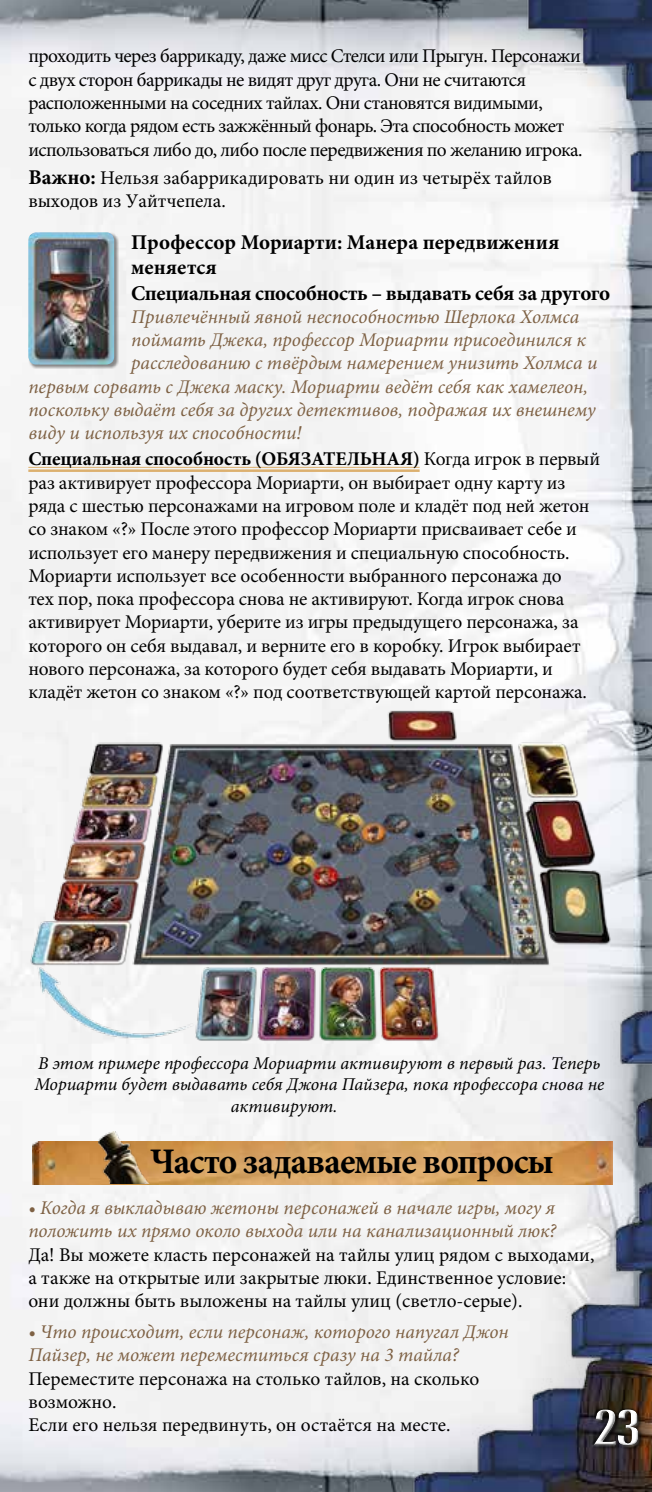
<style>
.page{position:relative;width:652px;height:1492px;background:#fff}
.page>*{position:absolute;margin:0;border:0;box-sizing:border-box;transform-origin:0 0}
.t1{font:500 52px "Lennox ITC";color:#fff}
.t2{font:700 36px "Minion Pro";letter-spacing:-.025em;color:#000}
.t3{font:700 21px/25.2px "Minion Pro";letter-spacing:-.005em;color:#000}
.t4{font:19.4px/23.2px "Minion Pro";letter-spacing:-.01em;color:#000}
.t5{font:italic 19.4px/23.2px "Minion Pro";color:#7e6144}
.t6{font:19.4px/23.2px "Minion Pro";letter-spacing:-.03em;color:#000}
.t7{font:italic 18px "Minion Pro";color:#000}
.s1{font-weight:700;font-size:21px}
.s2{font-weight:700}
</style>
<div class="page">
<img style="left:0;top:0;width:652px;height:1491px">
<hr style="left:28px;top:467px;width:392px;height:1px;background:#dcb06f">
<hr style="left:28px;top:469px;width:392px;height:3px;background:#dcb06f">
<div style="left:28px;top:232px;width:91px;height:137px;background:#000;opacity:.45"></div>
<img style="left:28px;top:232px;width:86px;height:132px">
<img style="left:28px;top:702px;width:586px;height:344px">
<img style="left:33px;top:1141px;width:579px;height:43px">
<img style="left:98px;top:1130px;width:53px;height:53px">
<div style="left:593px;top:1409px;width:51px;height:41px;background:#000;opacity:.75"></div>
<div style="left:591px;top:1406px;width:49px;height:38px;background:#fff;opacity:.38"></div>
<div style="left:591px;top:1408px;width:50px;height:39px;background:#000;opacity:.75"></div>
<p class="t6" style="left:28px;top:45px;width:556px">проходить через баррикаду, даже мисс Стелси или Прыгун. Персонажи с двух сторон баррикады не видят друг друга. Они не считаются расположенными на соседних тайлах. Они становятся видимыми, только когда рядом есть зажжённый фонарь. Эта способность может использоваться либо до, либо после передвижения по желанию игрока.</p>
<p class="t4" style="left:28px;top:166px;width:525px"><span class="s1">Важно:</span> Нельзя забаррикадировать ни один из четырёх тайлов выходов из Уайтчепела.</p>
<p class="t3" style="left:131px;top:229px;width:480px">Профессор Мориарти: Манера передвижения меняется<br>Специальная способность – выдавать себя за другого</p>
<p class="t5" style="left:131px;top:305px;width:450px">Привлечённый явной неспособностью Шерлока Холмса</p>
<p class="t5" style="left:131px;top:328px;width:456px">поймать Джека, профессор Мориарти присоединился к</p>
<p class="t5" style="left:131px;top:351px;width:468px">расследованию с твёрдым намерением унизить Холмса и</p>
<p class="t5" style="left:28px;top:375px;width:561px">первым сорвать с Джека маску. Мориарти ведёт себя как хамелеон,</p>
<p class="t5" style="left:28px;top:398px;width:569px">поскольку выдаёт себя за других детективов, подражая их внешнему</p>
<p class="t5" style="left:28px;top:421px;width:275px">виду и используя их способности!</p>
<p class="t4" style="left:28px;top:447px;width:573px"><span class="s2">Специальная способность (ОБЯЗАТЕЛЬНАЯ)</span> Когда игрок в первый раз активирует профессора Мориарти, он выбирает одну карту из ряда с шестью персонажами на игровом поле и кладёт под ней жетон со знаком «?» После этого профессор Мориарти присваивает себе и использует его манеру передвижения и специальную способность.<br>Мориарти использует все особенности выбранного персонажа до<br>тех пор, пока профессора снова не активируют. Когда игрок снова активирует Мориарти, уберите из игры предыдущего персонажа, за которого он себя выдавал, и верните его в коробку. Игрок выбирает нового персонажа, за которого будет себя выдавать Мориарти, и кладёт жетон со знаком «?» под соответствующей картой персонажа.</p>
<p class="t7" style="left:38px;top:1050px;width:564px">В этом примере профессора Мориарти активируют в первый раз. Теперь</p>
<p class="t7" style="left:34px;top:1071px;width:571px">Мориарти будет выдавать себя Джона Пайзера, пока профессора снова не</p>
<p class="t7" style="left:231px;top:1093px;width:108px">активируют.</p>
<h2 class="t2" style="left:150px;top:1135px;width:405px">Часто задаваемые вопросы</h2>
<p class="t5" style="left:28px;top:1195px;width:529px">• Когда я выкладываю жетоны персонажей в начале игры, могу я положить их прямо около выхода или на канализационный люк?</p>
<p class="t4" style="left:28px;top:1242px;width:568px">Да! Вы можете класть персонажей на тайлы улиц рядом с выходами, а также на открытые или закрытые люки. Единственное условие: они должны быть выложены на тайлы улиц (светло-серые).</p>
<p class="t5" style="left:28px;top:1319px;width:482px">• Что происходит, если персонаж, которого напугал Джон<br>Пайзер, не может переместиться сразу на 3 тайла?</p>
<p class="t4" style="left:28px;top:1366px;width:452px">Переместите персонажа на столько тайлов, на сколько возможно.<br>Если его нельзя передвинуть, он остаётся на месте.</p>
<h1 class="t1" style="left:594px;top:1396px;width:48px">23</h1>
</div>
